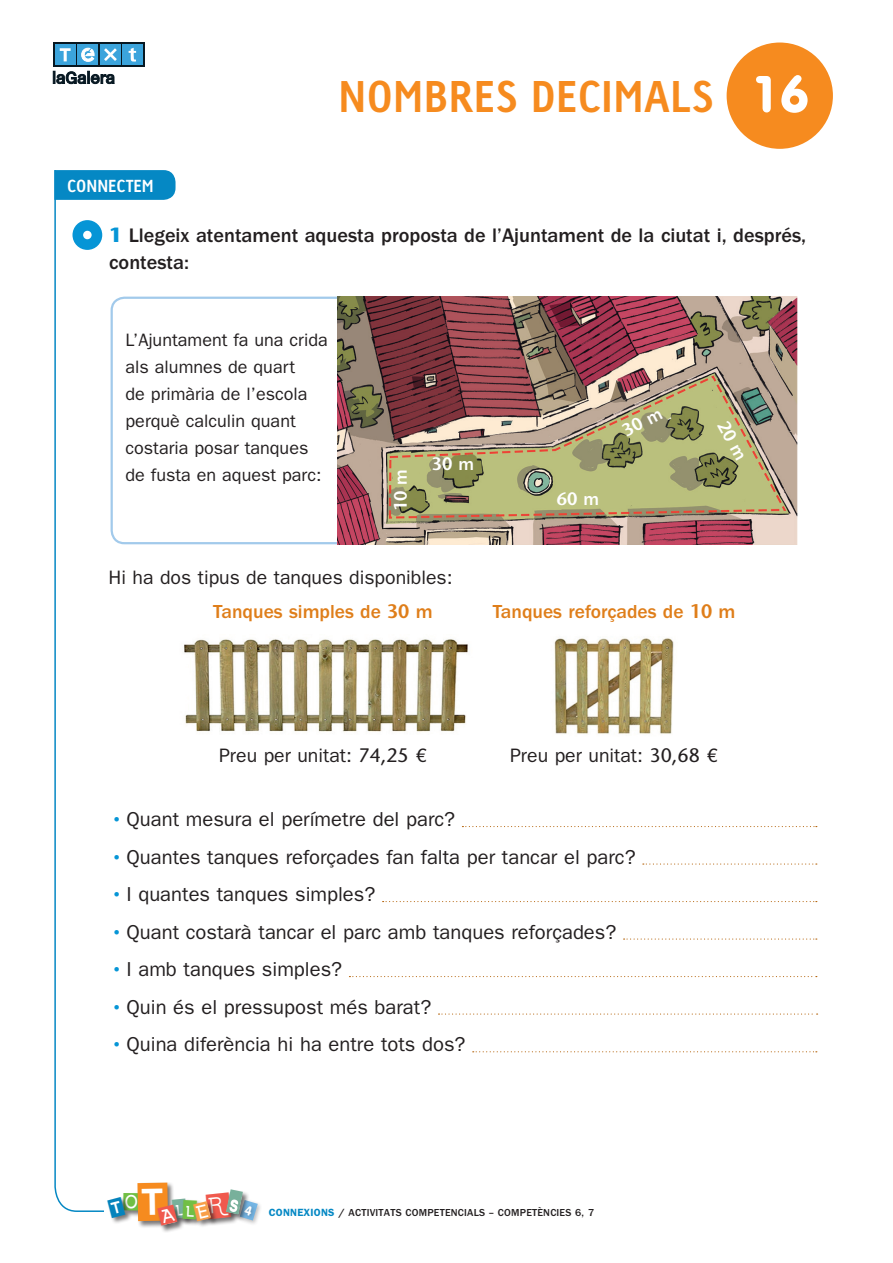
<style>
.page{position:relative;width:893px;height:1263px;background:#fff}
.page>*{position:absolute;margin:0;border:0;box-sizing:border-box;transform-origin:0 0}
.t1{font:54px "Vag";color:#fff}
.TALLER_titol_3{font:42px "Linotype Tetria Bold Tab";letter-spacing:.01em;color:#f68b1f}
.T-_text_espai_trebal{font:20.25px "Franklin Gothic LT";color:#231f20}
.T-Ordre{font:500 20.25px/27px "Franklin Gothic LT";color:#231f20}
.T-text{font:19.5px "Franklin Gothic LT";color:#231f20}
.T-text-2{font:500 19.5px "Franklin Gothic LT";color:#df7e1a}
.TEXT_llegit{font:18px/27px "Franklin Gothic LT";color:#231f20}
.TEXT_llegit-2{font:600 18px "Stone Sans LT";color:#fff}
.TALLER_titol_3-2{font:16.5px "Linotype Tetria Bold Tab";color:#fff}
.T-Ordre-2{font:500 10.5px "Franklin Gothic LT";letter-spacing:.02em;color:#231f20}
.s1{font-family:"Stone Sans LT";font-weight:700;color:#0695d6}
.s2{font-family:"Franklin Gothic LT";font-weight:500}
.s3{font-family:"Stone Sans LT";font-weight:600}
.s4{font-family:"Stone Sans LT"}
.s5{font-weight:500;color:#0695d6}
.s6{font-weight:600;color:#0588c4}
.s7{font-weight:600}
</style>
<div class="page">
<svg style="left:106px;top:170px;width:70px;height:30px;background:#0f8cc6"></svg>
<div style="left:727px;top:43px;width:106px;height:106px;background:#f68b1f;border-radius:50%"></div>
<svg style="left:54px;top:170px;width:52px;height:1042px"></svg>
<div style="left:72px;top:220px;width:30px;height:30px;background:#0695d6;border-radius:50%"></div>
<div style="left:83px;top:231px;width:9px;height:8px;background:#fff;border-radius:50%"></div>
<svg style="left:462px;top:826px;width:355px;height:1px"></svg>
<svg style="left:643px;top:863px;width:174px;height:2px"></svg>
<svg style="left:383px;top:901px;width:434px;height:1px"></svg>
<svg style="left:624px;top:938px;width:193px;height:2px"></svg>
<svg style="left:349px;top:976px;width:468px;height:1px"></svg>
<svg style="left:438px;top:1013px;width:380px;height:2px"></svg>
<svg style="left:473px;top:1051px;width:344px;height:1px"></svg>
<div style="left:237px;top:1198px;width:26px;height:28px;background:#231f20;opacity:.3"></div>
<div style="left:137px;top:1181px;width:38px;height:47px;background:#231f20;opacity:.6"></div>
<div style="left:157px;top:1204px;width:27px;height:29px;background:#231f20;opacity:.6"></div>
<div style="left:53px;top:43px;width:92px;height:24px;background:#071822"></div>
<div style="left:55px;top:44px;width:21px;height:21px;background:#3ba4dc"></div>
<svg style="left:60px;top:48px;width:11px;height:13px"></svg>
<div style="left:122px;top:44px;width:21px;height:21px;background:#3ba4dc"></div>
<svg style="left:129px;top:48px;width:7px;height:14px"></svg>
<div style="left:100px;top:44px;width:20px;height:21px;background:#3ba4dc"></div>
<svg style="left:104px;top:48px;width:13px;height:13px"></svg>
<svg style="left:53px;top:71px;width:61px;height:13px"></svg>
<div style="left:77px;top:44px;width:21px;height:21px;background:#3ba4dc"></div>
<svg style="left:81px;top:48px;width:13px;height:14px"></svg>
<div style="left:111px;top:297px;width:240px;height:247px;border:2px solid #a2caeb;border-radius:13px"></div>
<img style="left:338px;top:297px;width:459px;height:247px">
<img style="left:184px;top:639px;width:285px;height:93px">
<img style="left:554px;top:638px;width:120px;height:96px">
<svg style="left:104px;top:1182px;width:154px;height:44px"></svg>
<svg style="left:621px;top:410px;width:42px;height:27px"></svg>
<svg style="left:717px;top:419px;width:27px;height:42px"></svg>
<p class="TALLER_titol_3-2" style="left:67px;top:175px;width:88px">CONNECTEM</p>
<p class="TALLER_titol_3" style="left:338px;top:71px;width:377px">NOMBRES DECIMALS</p>
<p class="t1" style="left:751px;top:58px;width:59px">16</p>
<p class="T-Ordre" style="left:109px;top:222px;width:699px"><span class="s1">1</span> Llegeix atentament aquesta proposta de l’Ajuntament de la ciutat i, després, contesta:</p>
<p class="TEXT_llegit" style="left:126px;top:327px;width:204px">L’Ajuntament fa una crida als alumnes de quart<br>de primària de l’escola perquè calculin quant</p>
<p class="TEXT_llegit" style="left:126px;top:435px;width:197px">costaria posar tanques de fusta en aquest parc:</p>
<p class="TEXT_llegit-2" style="left:390px;top:511px;width:44px;rotate:-90deg">10 <span class="s2">m</span></p>
<p class="TEXT_llegit-2" style="left:432px;top:453px;width:44px">30 <span class="s2">m</span></p>
<p class="TEXT_llegit-2" style="left:557px;top:488px;width:44px">60 <span class="s2">m</span></p>
<p class="T-text" style="left:109px;top:567px;width:345px">Hi ha dos tipus de tanques disponibles:</p>
<p class="T-text-2" style="left:213px;top:601px;width:221px">Tanques simples de <span class="s3">30</span> m</p>
<p class="T-text-2" style="left:493px;top:601px;width:244px">Tanques reforçades de <span class="s3">10</span> m</p>
<p class="T-text" style="left:219px;top:744px;width:209px">Preu per unitat: <span class="s4">74,25</span> €</p>
<p class="T-text" style="left:510px;top:744px;width:209px">Preu per unitat: <span class="s4">30,68</span> €</p>
<p class="T-_text_espai_trebal" style="left:111px;top:808px;width:346px"><span class="s5">•</span> Quant mesura el perímetre del parc?</p>
<p class="T-_text_espai_trebal" style="left:111px;top:845px;width:526px"><span class="s5">•</span> Quantes tanques reforçades fan falta per tancar el parc?</p>
<p class="T-_text_espai_trebal" style="left:111px;top:883px;width:266px"><span class="s5">•</span> I quantes tanques simples?</p>
<p class="T-_text_espai_trebal" style="left:111px;top:920px;width:507px"><span class="s5">•</span> Quant costarà tancar el parc amb tanques reforçades?</p>
<p class="T-_text_espai_trebal" style="left:111px;top:958px;width:233px"><span class="s5">•</span> I amb tanques simples?</p>
<p class="T-_text_espai_trebal" style="left:111px;top:995px;width:322px"><span class="s5">•</span> Quin és el pressupost més barat?</p>
<p class="T-_text_espai_trebal" style="left:111px;top:1033px;width:356px"><span class="s5">•</span> Quina diferència hi ha entre tots dos?</p>
<p class="T-Ordre-2" style="left:269px;top:1206px;width:327px"><span class="s6">CONNEXIONS</span> <span class="s7">/</span> ACTIVITATS COMPETENCIALS – COMPETÈNCIES 6, 7</p>
</div>
